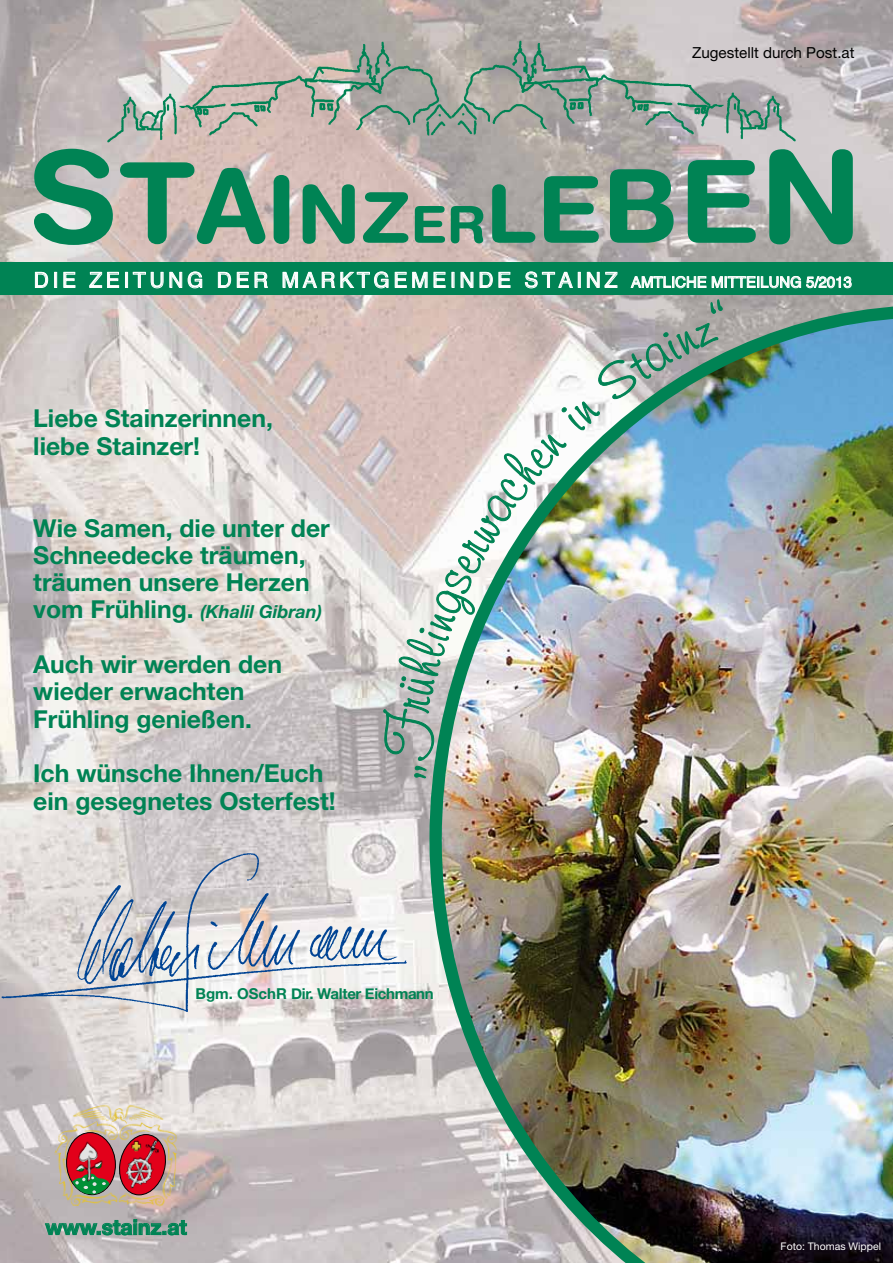
<style>
.page{position:relative;width:893px;height:1263px;background:#fff}
.page>*{position:absolute;margin:0;border:0;box-sizing:border-box;transform-origin:0 0}
.t1{font:700 127.65px "Helvetica Rounded";color:#008354}
.t2{font:700 114.9px "Helvetica Rounded";color:#008354}
.t3{font:700 102.15px "Helvetica Rounded";color:#008354;scale:1.04 1}
.t4{font:700 24.75px/27.3px "Helvetica Neue LT Std";color:#008354}
.t5{font:21px "Helvetica";letter-spacing:.175em;color:#fff}
.t6{font:700 21px "Helvetica Neue";color:#008354}
.t7{font:italic 700 18px "Helvetica Neue LT Std";color:#008354}
.t8{font:15.15px "Helvetica Neue LT Std";color:#000}
.t9{font:700 15px "Helvetica Neue";letter-spacing:-.02em;color:#008354}
.t10{font:15px "Helvetica";color:#fff}
.t11{font:10.5px "Helvetica Neue LT Pro";color:#fff}
.s1{font-size:127.65px}
.s2{font-size:111.6px}
.s3{font-size:92.55px}
.s4{font-size:79.8px}
.s5{font-size:70.2px}
.s6{font-size:51px}
.s7{font-style:normal;font-size:24.75px}
</style>
<div class="page">
<img style="left:0;top:0;width:893px;height:1263px">
<img style="left:104px;top:36px;width:344px;height:113px">
<img style="left:448px;top:35px;width:351px;height:114px">
<div style="left:0;top:263px;width:893px;height:32px;background:#008354"></div>
<svg style="left:35px;top:272px;width:13px;height:16px"></svg>
<div style="left:54px;top:272px;width:3px;height:16px;border:1px solid #fff"></div>
<svg style="left:64px;top:272px;width:11px;height:16px"></svg>
<svg style="left:89px;top:272px;width:30px;height:16px"></svg>
<div style="left:125px;top:272px;width:3px;height:16px;border:1px solid #fff"></div>
<svg style="left:133px;top:272px;width:30px;height:16px"></svg>
<svg style="left:170px;top:272px;width:12px;height:16px"></svg>
<svg style="left:188px;top:272px;width:14px;height:16px"></svg>
<svg style="left:218px;top:272px;width:13px;height:16px"></svg>
<svg style="left:237px;top:272px;width:12px;height:16px"></svg>
<svg style="left:255px;top:272px;width:13px;height:16px"></svg>
<svg style="left:283px;top:272px;width:52px;height:16px"></svg>
<svg style="left:341px;top:272px;width:47px;height:16px"></svg>
<svg style="left:395px;top:272px;width:32px;height:16px"></svg>
<svg style="left:434px;top:272px;width:11px;height:16px"></svg>
<svg style="left:452px;top:272px;width:2px;height:16px"></svg>
<svg style="left:461px;top:272px;width:12px;height:16px"></svg>
<svg style="left:480px;top:272px;width:13px;height:16px"></svg>
<svg style="left:499px;top:272px;width:11px;height:16px"></svg>
<svg style="left:525px;top:272px;width:55px;height:16px"></svg>
<svg style="left:587px;top:272px;width:12px;height:16px"></svg>
<svg style="left:605px;top:272px;width:12px;height:16px"></svg>
<svg style="left:631px;top:276px;width:75px;height:12px"></svg>
<svg style="left:712px;top:276px;width:139px;height:12px"></svg>
<img style="left:0;top:851px;width:411px;height:165px">
<svg style="left:45px;top:1219px;width:142px;height:16px;background:#7ea294"></svg>
<img style="left:53px;top:1093px;width:125px;height:116px">
<svg style="left:66px;top:1132px;width:50px;height:63px"></svg>
<div style="left:66px;top:1132px;width:50px;height:63px;border:1px solid #000;border-radius:50%"></div>
<svg style="left:72px;top:1143px;width:38px;height:51px"></svg>
<svg style="left:117px;top:1133px;width:50px;height:63px"></svg>
<img style="left:76px;top:1140px;width:83px;height:49px">
<img style="left:429px;top:305px;width:464px;height:958px">
<img style="left:377px;top:322px;width:341px;height:456px">
<svg style="left:708px;top:299px;width:15px;height:15px"></svg>
<p class="t8" style="left:692px;top:44px;width:164px">Zugestellt durch Post.at</p>
<h1 class="t1" style="left:28px;top:120px;width:92px">S</h1>
<p class="t5" style="left:34px;top:267px;width:585px">DIE ZEITUNG DER MARKTGEMEINDE STAINZ</p>
<h2 class="t2" style="left:678px;top:132px;width:186px">E<span class="s1">N</span></h2>
<h3 class="t3" style="left:119px;top:144px;width:540px"><span class="s2">T</span>A<span class="s3">I</span><span class="s4">N</span><span class="s5">Z</span><span class="s6">ER</span><span class="s4">L</span><span class="s3">E</span>B</h3>
<p class="t10" style="left:631px;top:273px;width:222px">AMTLICHE MITTEILUNG 5/2013</p>
<p class="t4" style="left:33px;top:404px;width:241px">Liebe Stainzerinnen, liebe Stainzer!</p>
<p class="t4" style="left:33px;top:513px;width:298px">Wie Samen, die unter der<br>Schneedecke träumen, träumen unsere Herzen</p>
<p class="t7" style="left:33px;top:601px;width:290px"><span class="s7">vom Frühling.</span> (Khalil Gibran)</p>
<p class="t4" style="left:33px;top:650px;width:250px">Auch wir werden den wieder erwachten<br>Frühling genießen.</p>
<p class="t4" style="left:33px;top:759px;width:304px">Ich wünsche Ihnen/Euch ein gesegnetes Osterfest!</p>
<p class="t9" style="left:196px;top:984px;width:240px">Bgm. OSchR Dir. Walter Eichmann</p>
<p class="t6" style="left:45px;top:1214px;width:143px">www.stainz.at</p>
<p class="t11" style="left:781px;top:1240px;width:102px">Foto: Thomas Wippel</p>
</div>
